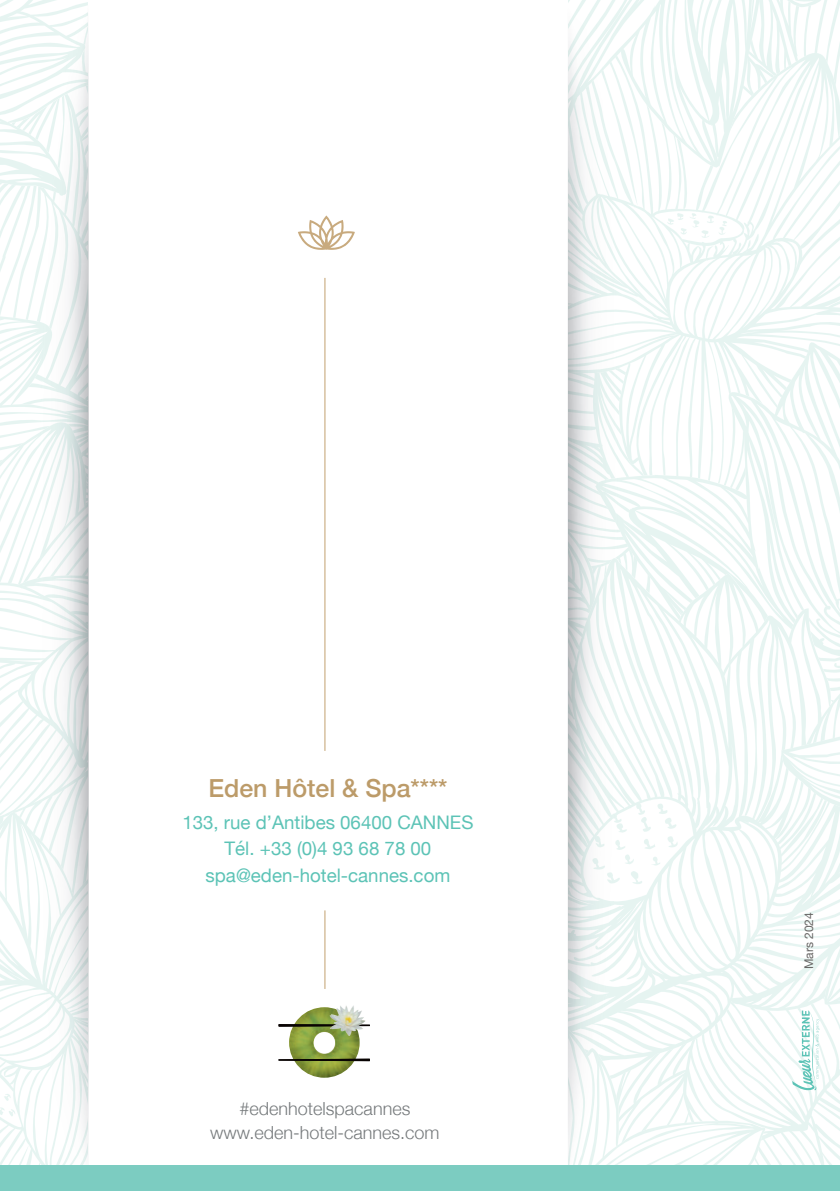
<style>
.page{position:relative;width:840px;height:1191px;background:#fff}
.page>*{position:absolute;margin:0;border:0;box-sizing:border-box;transform-origin:0 0}
.t1{font:500 24.8px "Helvetica Neue";color:#bc9b69}
.t2{font:18.6px/26.4px "Helvetica Neue";color:#5cc3b6;text-align:center}
.t3{font:300 18px/23.6px "Helvetica Neue";color:#767a7c;text-align:center}
.t4{font:12px "Helvetica Neue";color:#696766}
</style>
<div class="page">
<svg style="left:0;top:273px;width:39px;height:114px"></svg>
<svg style="left:617px;top:18px;width:222px;height:311px"></svg>
<svg style="left:568px;top:0;width:266px;height:168px"></svg>
<svg style="left:617px;top:330px;width:222px;height:226px"></svg>
<svg style="left:0;top:387px;width:39px;height:188px"></svg>
<svg style="left:0;top:575px;width:39px;height:221px"></svg>
<svg style="left:617px;top:556px;width:222px;height:447px"></svg>
<svg style="left:0;top:796px;width:39px;height:369px"></svg>
<svg style="left:617px;top:1003px;width:222px;height:162px"></svg>
<svg style="left:0;top:0;width:88px;height:273px"></svg>
<img style="left:39px;top:5px;width:50px;height:1160px">
<img style="left:568px;top:5px;width:49px;height:1160px">
<img style="left:567px;top:476px;width:1px;height:243px">
<div style="left:0;top:1165px;width:839px;height:26px;background:#7cccc1"></div>
<hr style="left:324px;top:910px;width:1px;height:79px;background:#c8aa7e">
<hr style="left:324px;top:278px;width:1px;height:473px;background:#c8aa7e">
<svg style="left:298px;top:215px;width:56px;height:35px"></svg>
<img style="left:289px;top:1007px;width:70px;height:70px">
<svg style="left:278px;top:1024px;width:92px;height:2px"></svg>
<svg style="left:278px;top:1058px;width:92px;height:3px"></svg>
<img style="left:328px;top:1005px;width:38px;height:31px">
<svg style="left:781px;top:574px;width:58px;height:516px"></svg>
<h1 class="t1" style="left:208px;top:768px;width:240px">Eden Hôtel &amp; Spa****</h1>
<p class="t2" style="left:182px;top:810px;width:292px">133, rue d’Antibes 06400 CANNES<br>Tél. +33 (0)4 93 68 78 00 spa@eden-hotel-cannes.com</p>
<p class="t3" style="left:210px;top:1095px;width:231px">#edenhotelspacannes www.eden-hotel-cannes.com</p>
<p class="t4" style="left:799px;top:969px;width:58px;rotate:-90deg">Mars 2024</p>
</div>
